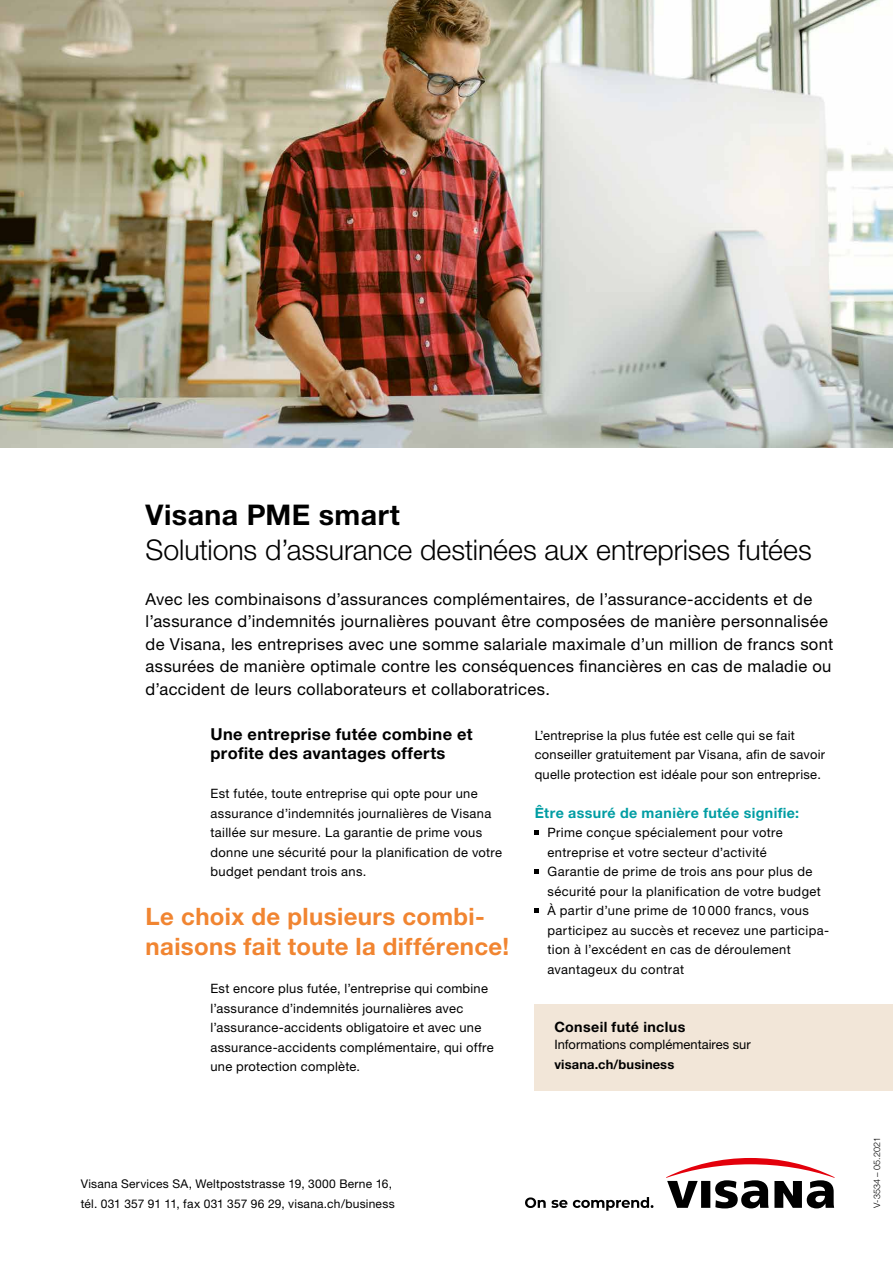
<style>
.page{position:relative;width:893px;height:1263px;background:#fff}
.page>*{position:absolute;margin:0;border:0;box-sizing:border-box;transform-origin:0 0}
.t1{font:300 28.5px "Helvetica Neue LT Std";letter-spacing:-.005em;color:#000}
.t2{font:700 28.5px "Helvetica Neue LT Std";letter-spacing:.015em;color:#000}
.t3{font:700 24px/30px "Helvetica Neue LT Std";letter-spacing:.015em;color:#f18531}
.t4{font:16.5px/22.5px "Helvetica Neue LT Std";letter-spacing:.02em;color:#000}
.t5{font:700 16.5px/19.5px "Helvetica Neue LT Std";letter-spacing:.02em;color:#000}
.t6{font:700 14.25px "Helvetica Neue LT Std";letter-spacing:.03em;color:#009da3}
.t7{font:700 14.25px "Helvetica Neue LT Std";letter-spacing:.025em;color:#000}
.t8{font:12.9px/19.5px "Helvetica Neue LT Std";letter-spacing:.025em;color:#000}
.t9{font:12.9px "Helvetica Neue LT Std";color:#000}
.t10{font:700 12.9px "Helvetica Neue LT Std";letter-spacing:.01em;color:#000}
.t11{font:12px/19.5px "Helvetica Neue LT Std";letter-spacing:.02em;color:#000}
.t12{font:300 9px "Helvetica Neue LT Std";color:#000}
</style>
<div class="page">
<svg style="left:535px;top:830px;width:4px;height:5px"></svg>
<svg style="left:535px;top:869px;width:4px;height:5px"></svg>
<svg style="left:535px;top:908px;width:4px;height:5px"></svg>
<img style="left:0;top:0;width:893px;height:447px">
<div style="left:535px;top:1004px;width:358px;height:86px;background:#f2e6d8"></div>
<svg style="left:666px;top:1158px;width:169px;height:50px"></svg>
<svg style="left:525px;top:1197px;width:42px;height:11px"></svg>
<svg style="left:573px;top:1197px;width:80px;height:14px"></svg>
<h1 class="t2" style="left:146px;top:497px;width:256px">Visana PME smart</h1>
<h1 class="t1" style="left:146px;top:532px;width:668px">Solutions d’assurance destinées aux entreprises futées</h1>
<p class="t4" style="left:146px;top:587px;width:689px">Avec les combinaisons d’assurances complémentaires, de l’assurance-accidents et de l’assurance d’indemnités journalières pouvant être composées de manière personnalisée de Visana, les entreprises avec une somme salariale maximale d’un million de francs sont assurées de manière optimale contre les conséquences financières en cas de maladie ou d’accident de leurs collaborateurs et collaboratrices.</p>
<p class="t8" style="left:535px;top:725px;width:292px">L’entreprise la plus futée est celle qui se fait conseiller gratuitement par Visana, afin de savoir quelle protection est idéale pour son entreprise.</p>
<p class="t6" style="left:535px;top:804px;width:266px">Être assuré de manière futée signifie:</p>
<p class="t8" style="left:547px;top:822px;width:283px">Prime conçue spécialement pour votre entreprise et votre secteur d’activité<br>Garantie de prime de trois ans pour plus de sécurité pour la planification de votre budget À partir d’une prime de 10 000 francs, vous participez au succès et recevez une participa&shy;tion à l’excédent en cas de déroulement avantageux du contrat</p>
<p class="t5" style="left:210px;top:723px;width:264px">Une entreprise futée combine et profite des avantages offerts</p>
<p class="t8" style="left:210px;top:783px;width:293px">Est futée, toute entreprise qui opte pour une assurance d’indemnités journalières de Visana taillée sur mesure. La garantie de prime vous donne une sécurité pour la planification de votre budget pendant trois ans.</p>
<h2 class="t3" style="left:146px;top:901px;width:365px">Le choix de plusieurs combi&shy;naisons fait toute la différence!</h2>
<p class="t8" style="left:210px;top:978px;width:285px">Est encore plus futée, l’entreprise qui combine l’assurance d’indemnités journalières avec l’assurance-accidents obligatoire et avec une assurance-accidents complémentaire, qui offre une protection complète.</p>
<p class="t11" style="left:81px;top:1174px;width:315px">Visana Services SA, Weltpoststrasse 19, 3000 Berne 16, tél. 031 357 91 11, fax 031 357 96 29, visana.ch/business</p>
<p class="t7" style="left:554px;top:1018px;width:132px">Conseil futé inclus</p>
<p class="t9" style="left:554px;top:1037px;width:198px">Informations complémentaires sur</p>
<p class="t10" style="left:554px;top:1056px;width:121px">visana.ch/business</p>
<p class="t12" style="left:871px;top:1207px;width:72px;rotate:-90deg">V-3534 – 05.2021</p>
</div>
